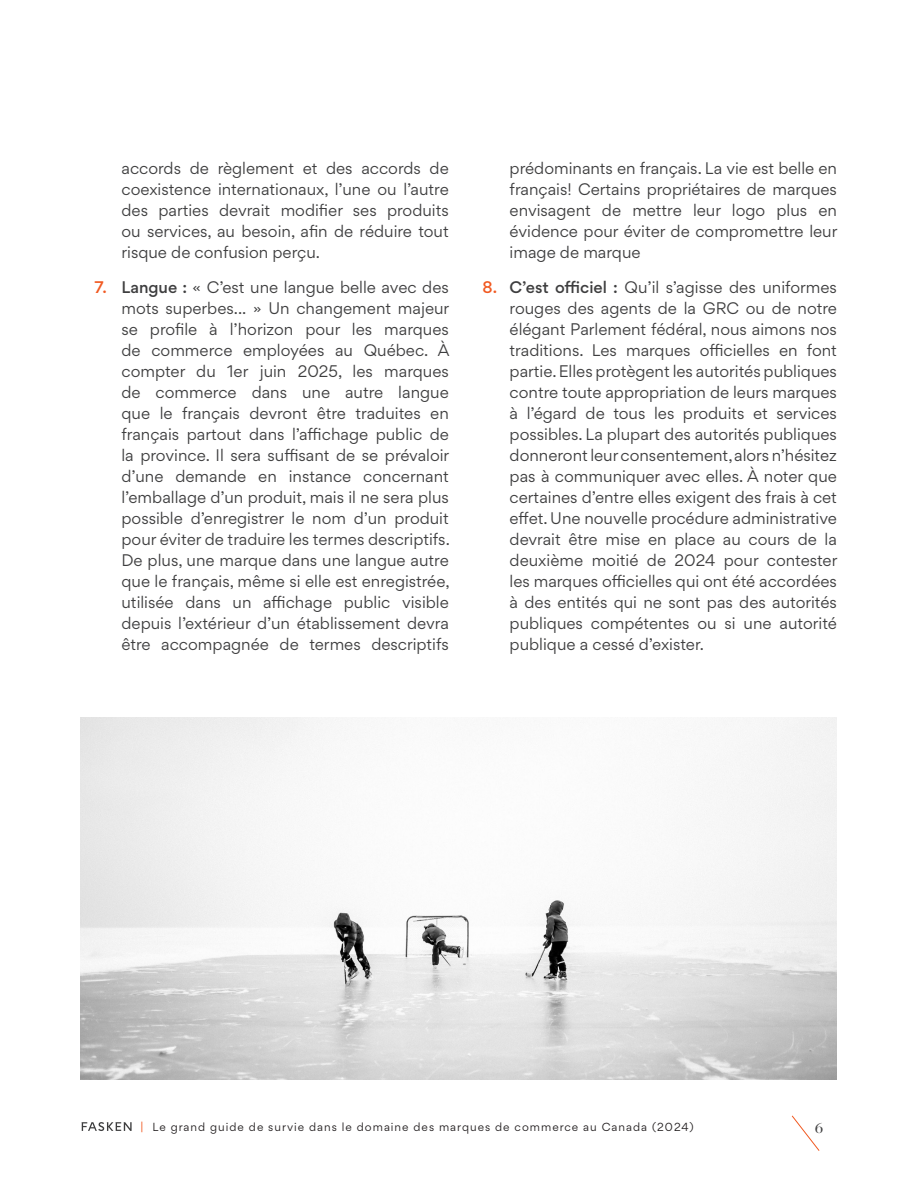
<style>
.page{position:relative;width:918px;height:1188px;background:#fff}
.page>*{position:absolute;margin:0;border:0;box-sizing:border-box;transform-origin:0 0}
.t1{font:15px/21px "Gordita";color:#3e3e3f;text-align:justify}
.t2{font:15px "Chronicle Display";color:#3e3e3f}
.t3{font:10.5px "Gordita";letter-spacing:.095em;color:#231f20}
.s1{font-weight:500;color:#f15921}
.s2{font-weight:500}
.s3{color:#f15921}
</style>
<div class="page">
<svg style="left:791px;top:1115px;width:29px;height:36px"></svg>
<svg style="left:81px;top:1122px;width:51px;height:9px"></svg>
<img style="left:80px;top:717px;width:757px;height:363px">
<p class="t1" style="left:122px;top:158px;width:329px">accords de règlement et des accords de coexistence internationaux, l’une ou l’autre des parties devrait modifier ses produits ou services, au besoin, afin de réduire tout risque de confusion perçu.</p>
<p class="t1" style="left:122px;top:276px;width:330px;text-indent:-27px"><span class="s1">7.</span> <span class="s2">Langue :</span> « C’est une langue belle avec des mots superbes... » Un changement majeur se profile à l’horizon pour les marques de commerce employées au Québec. À compter du 1er juin 2025, les marques de commerce dans une autre langue que le français devront être traduites en français partout dans l’affichage public de la province. Il sera suffisant de se prévaloir d’une demande en instance concernant l’emballage d’un produit, mais il ne sera plus possible d’enregistrer le nom d’un produit pour éviter de traduire les termes descriptifs.<br>De plus, une marque dans une langue autre que le français, même si elle est enregistrée, utilisée dans un affichage public visible depuis l’extérieur d’un établissement devra être accompagnée de termes descriptifs</p>
<p class="t1" style="left:510px;top:158px;width:329px">prédominants en français. La vie est belle en français! Certains propriétaires de marques envisagent de mettre leur logo plus en évidence pour éviter de compromettre leur image de marque</p>
<p class="t1" style="left:510px;top:276px;width:329px;text-indent:-27px"><span class="s1">8.</span> <span class="s2">C’est officiel :</span> Qu’il s’agisse des uniformes rouges des agents de la GRC ou de notre élégant Parlement fédéral, nous aimons nos traditions. Les marques officielles en font partie. Elles protègent les autorités publiques contre toute appropriation de leurs marques à l’égard de tous les produits et services possibles. La plupart des autorités publiques donneront leur consentement, alors n’hésitez pas à communiquer avec elles. À noter que certaines d’entre elles exigent des frais à cet effet. Une nouvelle procédure administrative devrait être mise en place au cours de la deuxième moitié de 2024 pour contester les marques officielles qui ont été accordées à des entités qui ne sont pas des autorités publiques compétentes ou si une autorité publique a cessé d’exister.</p>
<p class="t3" style="left:141px;top:1120px;width:554px"><span class="s3">|</span> Le grand guide de survie dans le domaine des marques de commerce au Canada (2024)</p>
<p class="t2" style="left:815px;top:1116px;width:10px">6</p>
</div>
